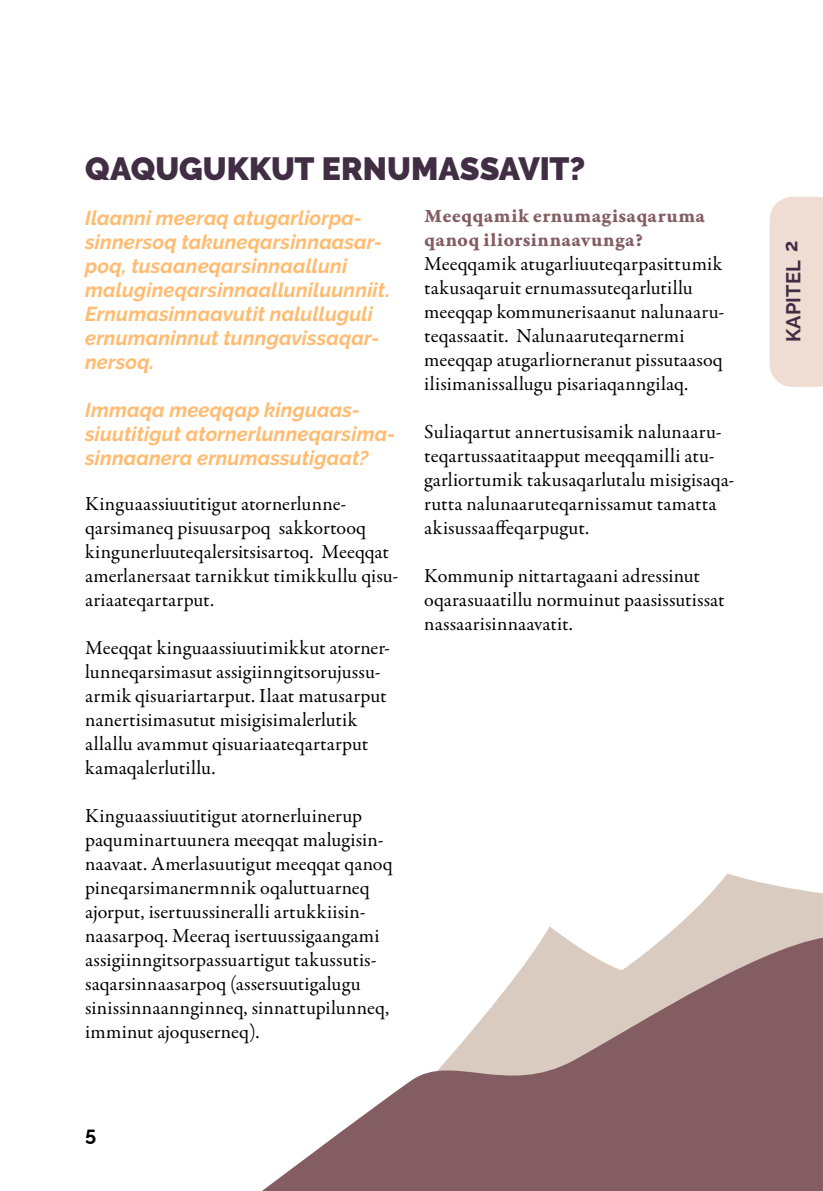
<style>
.page{position:relative;width:823px;height:1191px;background:#fff}
.page>*{position:absolute;margin:0;border:0;box-sizing:border-box;transform-origin:0 0}
.t1{font:900 32px "Raleway";color:#412e45}
.t2{font:20px/24px "Garamond Premr Pro";letter-spacing:.005em;color:#000}
.t3{font:italic 700 20px/24px "Raleway";letter-spacing:.01em;color:#ffbb6f}
.t4{font:20px/24px "Garamond Premr Pro Bd Capt";letter-spacing:.02em;color:#835d62}
.t5{font:700 20px "Raleway";color:#412e45}
.t6{font:700 20px "Raleway";color:#000}
</style>
<div class="page">
<div style="left:769px;top:197px;width:53px;height:190px;background:#efddd3"></div>
<svg style="left:545px;top:873px;width:277px;height:62px"></svg>
<svg style="left:262px;top:935px;width:560px;height:256px;fill:#835d62"></svg>
<h1 class="t1" style="left:85px;top:150px;width:501px">QAQUGUKKUT ERNUMASSAVIT?</h1>
<p class="t3" style="left:85px;top:206px;width:306px">Ilaanni meeraq atugarliorpa&shy;sinnersoq takuneqarsinnaasar&shy;poq, tusaaneqarsinnaalluni malugineqarsinnaalluniluunniit.<br>Ernumasinnaavutit nalulluguli ernumaninnut tunngavissaqar&shy;nersoq.</p>
<p class="t3" style="left:85px;top:398px;width:311px">Immaqa meeqqap kinguaas&shy;siuutitigut atornerlunneqarsima&shy;sinnaanera ernumassutigaat?</p>
<p class="t2" style="left:85px;top:492px;width:314px">Kinguaassiuutitigut atornerlunne&shy;qarsimaneq pisuusarpoq sakkortooq kingunerluuteqalersitsisartoq. Meeqqat amerlanersaat tarnikkut timikkullu qisu&shy;ariaateqartarput.</p>
<p class="t2" style="left:85px;top:636px;width:306px">Meeqqat kinguaassiuutimikkut atorner&shy;lunneqarsimasut assigiinngitsorujussu&shy;armik qisuariartarput. Ilaat matusarput nanertisimasutut misigisimalerlutik allallu avammut qisuariaateqartarput kamaqalerlutillu.</p>
<p class="t2" style="left:85px;top:804px;width:309px">Kinguaassiuutitigut atornerluinerup paquminartuunera meeqqat malugisin&shy;naavaat. Amerlasuutigut meeqqat qanoq pineqarsimanermnnik oqaluttuarneq ajorput, isertuussineralli artukkiisin&shy;naasarpoq. Meeraq isertuussigaangami assigiinngitsorpassuartigut takussutis&shy;saqarsinnaasarpoq (assersuutigalugu sinissinnaannginneq, sinnattupilunneq, imminut ajoquserneq).</p>
<p class="t4" style="left:424px;top:204px;width:282px">Meeqqamik ernumagisaqaruma qanoq iliorsinnaavunga?</p>
<p class="t2" style="left:424px;top:252px;width:301px">Meeqqamik atugarliuuteqarpasittumik takusaqaruit ernumassuteqarlutillu meeqqap kommunerisaanut nalunaaru&shy;teqassaatit. Nalunaaruteqarnermi meeqqap atugarliorneranut pissutaasoq ilisimanissallugu pisariaqanngilaq.</p>
<p class="t2" style="left:424px;top:420px;width:311px">Suliaqartut annertusisamik nalunaaru&shy;teqartussaatitaapput meeqqamilli atu&shy;garliortumik takusaqarlutalu misigisaqa&shy;rutta nalunaaruteqarnissamut tamatta akisussaaffeqarpugut.</p>
<p class="t2" style="left:424px;top:564px;width:302px">Kommunip nittartagaani adressinut oqarasuaatillu normuinut paasissutissat nassaarisinnaavatit.</p>
<p class="t6" style="left:85px;top:1122px;width:13px">5</p>
<p class="t5" style="left:781px;top:342px;width:103px;rotate:-90deg">KAPITEL 2</p>
</div>
